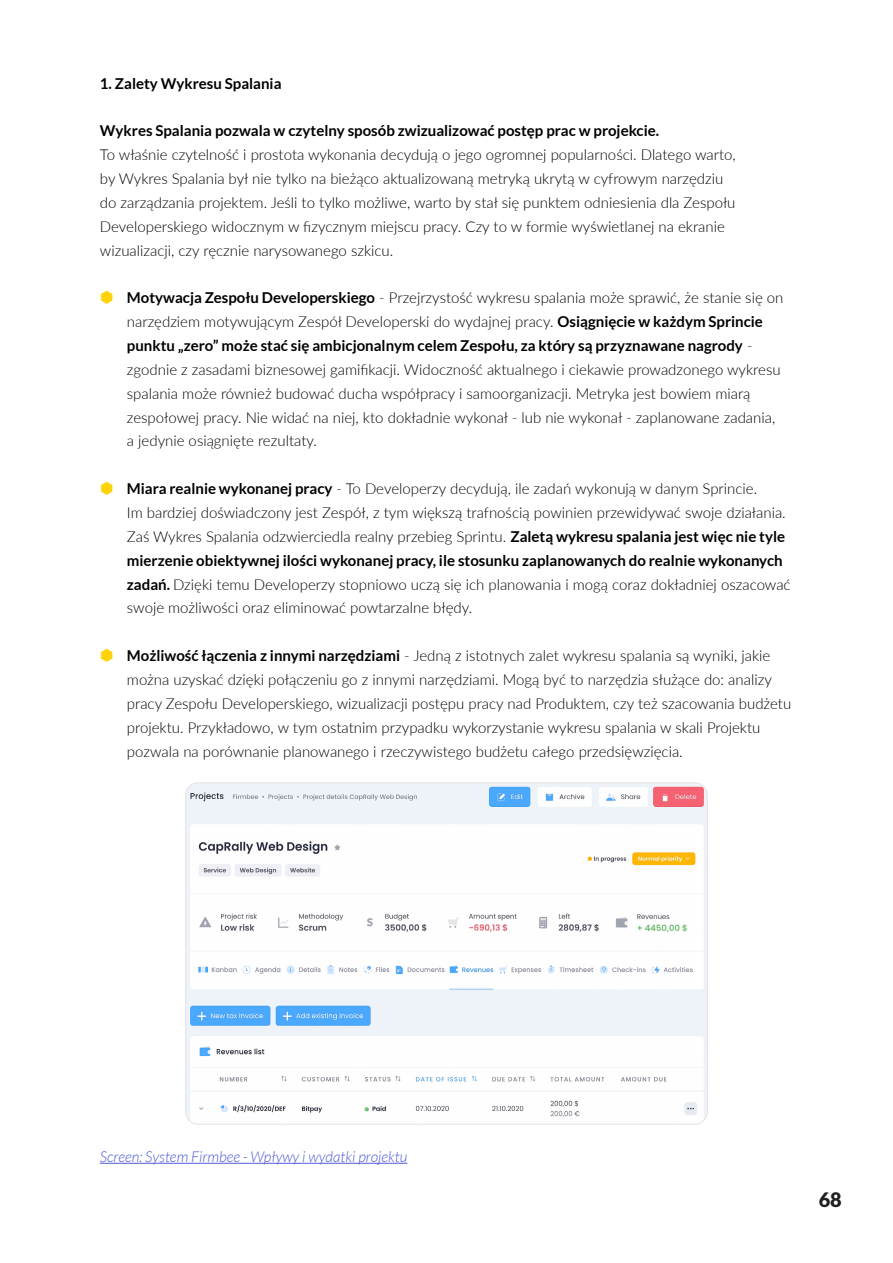
<style>
.page{position:relative;width:893px;height:1263px;background:#fff}
.page>*{position:absolute;margin:0;border:0;box-sizing:border-box;transform-origin:0 0}
.t1{font:900 19.95px "Lato";color:#1f2020}
.t2{font:300 15px/23.9px "Lato";color:#000}
.t3{font:700 15px "Lato";color:#000}
.t4{font:italic 300 15px "Lato";color:#4f5cd6}
.t5{font:12px "Lato";color:#000}
.s1{color:#ffd309}
.s2{font-weight:700}
</style>
<div class="page">
<hr style="left:100px;top:1163px;width:307px;height:1px;background:#4f5cd6">
<img style="left:187px;top:784px;width:519px;height:340px">
<p class="t3" style="left:100px;top:75px;width:183px">1. Zalety Wykresu Spalania</p>
<p class="t3" style="left:100px;top:122px;width:561px">Wykres Spalania pozwala w czytelny sposób zwizualizować postęp prac w projekcie.</p>
<p class="t2" style="left:100px;top:142px;width:637px">To właśnie czytelność i prostota wykonania decydują o jego ogromnej popularności. Dlatego warto, by Wykres Spalania był nie tylko na bieżąco aktualizowaną metryką ukrytą w cyfrowym narzędziu do zarządzania projektem. Jeśli to tylko możliwe, warto by stał się punktem odniesienia dla Zespołu Developerskiego widocznym w fizycznym miejscu pracy. Czy to w formie wyświetlanej na ekranie wizualizacji, czy ręcznie narysowanego szkicu.</p>
<p class="t2" style="left:127px;top:285px;width:658px;text-indent:-27px"><span class="s1">⬢</span> <span class="s2">Motywacja Zespołu Developerskiego</span> - Przejrzystość wykresu spalania może sprawić, że stanie się on narzędziem motywującym Zespół Developerski do wydajnej pracy. <span class="s2">Osiągnięcie w każdym Sprincie punktu „zero” może stać się ambicjonalnym celem Zespołu, za który są przyznawane nagrody</span> - zgodnie z zasadami biznesowej gamifikacji. Widoczność aktualnego i ciekawie prowadzonego wykresu spalania może również budować ducha współpracy i samoorganizacji. Metryka jest bowiem miarą zespołowej pracy. Nie widać na niej, kto dokładnie wykonał - lub nie wykonał - zaplanowane zadania, a jedynie osiągnięte rezultaty.</p>
<p class="t2" style="left:127px;top:476px;width:665px;text-indent:-27px"><span class="s1">⬢</span> <span class="s2">Miara realnie wykonanej pracy</span> - To Developerzy decydują, ile zadań wykonują w danym Sprincie.<br>Im bardziej doświadczony jest Zespół, z tym większą trafnością powinien przewidywać swoje działania.<br>Zaś Wykres Spalania odzwierciedla realny przebieg Sprintu. <span class="s2">Zaletą wykresu spalania jest więc nie tyle mierzenie obiektywnej ilości wykonanej pracy, ile stosunku zaplanowanych do realnie wykonanych zadań.</span> Dzięki temu Developerzy stopniowo uczą się ich planowania i mogą coraz dokładniej oszacować swoje możliwości oraz eliminować powtarzalne błędy.</p>
<p class="t2" style="left:127px;top:643px;width:666px;text-indent:-27px"><span class="s1">⬢</span> <span class="s2">Możliwość łączenia z innymi narzędziami</span> - Jedną z istotnych zalet wykresu spalania są wyniki, jakie można uzyskać dzięki połączeniu go z innymi narzędziami. Mogą być to narzędzia służące do: analizy pracy Zespołu Developerskiego, wizualizacji postępu pracy nad Produktem, czy też szacowania budżetu projektu. Przykładowo, w tym ostatnim przypadku wykorzystanie wykresu spalania w skali Projektu pozwala na porównanie planowanego i rzeczywistego budżetu całego przedsięwzięcia.</p>
<p class="t4" style="left:100px;top:1148px;width:309px">Screen: System Firmbee - Wpływy i wydatki projektu</p>
<h1 class="t1" style="left:819px;top:1188px;width:25px">68</h1>
<p class="t5" style="left:835px;top:1202px;width:15px">68</p>
</div>
